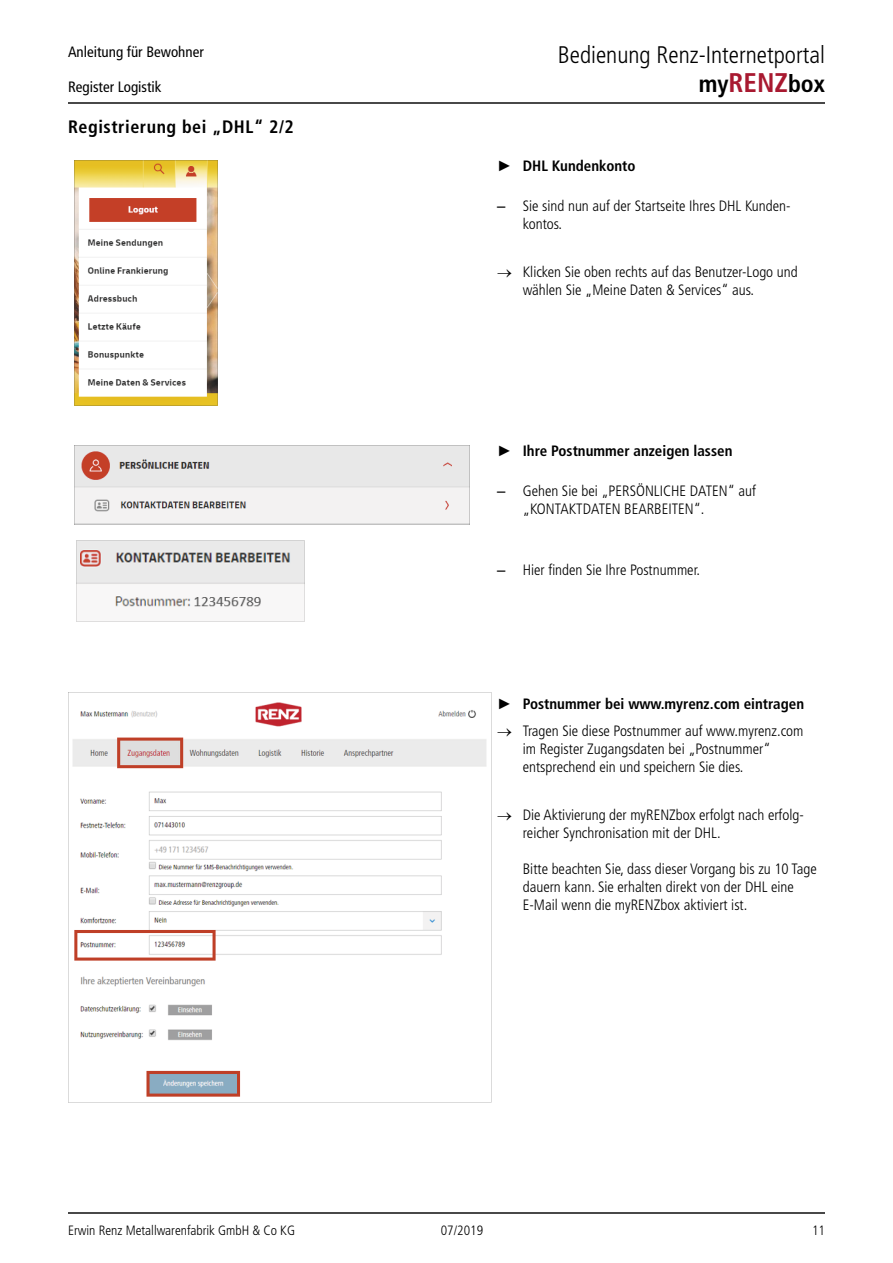
<style>
.page{position:relative;width:893px;height:1263px;background:#fff}
.page>*{position:absolute;margin:0;border:0;box-sizing:border-box;transform-origin:0 0}
.t1{font:300 condensed 24px/28.8px "Frutiger LT";color:#000;text-align:right}
.t2{font:700 condensed 18px "Frutiger LT Std";letter-spacing:.03em;color:#000}
.t3{font:300 condensed 15px/18px "Frutiger LT Std";color:#000}
.t4{font:700 condensed 15px "Frutiger LT Std";color:#000}
.t5{font:300 condensed 15px/18px "Frutiger LT";color:#000}
.t6{font:condensed 15px "Frutiger LT Std";color:#000}
.t7{font:300 condensed 13.5px "Frutiger LT";color:#000}
.s1{font-weight:700}
.s2{font-weight:700;font-size:27px;color:#a81930}
.s3{font-family:"Arial";font-weight:400;font-stretch:normal}
.s4{font-family:"Frutiger LT Std"}
</style>
<div class="page">
<hr style="left:68px;top:102px;width:757px;height:1px;background:#484848">
<hr style="left:68px;top:1212px;width:757px;height:1px;background:#484848">
<svg style="left:74px;top:160px;width:144px;height:245px"></svg>
<svg style="left:74px;top:445px;width:396px;height:80px"></svg>
<svg style="left:68px;top:692px;width:423px;height:410px"></svg>
<svg style="left:76px;top:541px;width:229px;height:80px"></svg>
<p class="t6" style="left:68px;top:43px;width:137px">Anleitung für Bewohner</p>
<p class="t6" style="left:68px;top:78px;width:95px">Register Logistik</p>
<p class="t2" style="left:68px;top:116px;width:227px">Registrierung bei „DHL“ 2/2</p>
<h1 class="t1" style="left:558px;top:41px;width:269px">Bedienung Renz-Internetportal <span class="s1">my</span><span class="s2">RENZ</span><span class="s1">box</span></h1>
<p class="t4" style="left:497px;top:157px;width:140px"><span class="s3">►</span> DHL Kundenkonto</p>
<p class="t3" style="left:523px;top:197px;width:269px;text-indent:-26px"><span class="s3">–</span> Sie sind nun auf der Startseite Ihres DHL Kunden&shy;kontos.</p>
<p class="t3" style="left:523px;top:263px;width:276px;text-indent:-26px">→ Klicken Sie oben rechts auf das Benutzer-Logo und wählen Sie „Meine Daten &amp; Services“ aus.</p>
<p class="t4" style="left:497px;top:442px;width:237px"><span class="s3">►</span> Ihre Postnummer anzeigen lassen</p>
<p class="t3" style="left:523px;top:482px;width:235px;text-indent:-26px"><span class="s3">–</span> Gehen Sie bei „PERSÖNLICHE DATEN“ auf „KONTAKTDATEN BEARBEITEN“.</p>
<p class="t3" style="left:497px;top:561px;width:204px"><span class="s3">–</span> Hier finden Sie Ihre Postnummer.</p>
<p class="t4" style="left:497px;top:695px;width:308px"><span class="s3">►</span> Postnummer bei www.myrenz.com eintragen</p>
<p class="t3" style="left:523px;top:722px;width:282px;text-indent:-26px">→ Tragen Sie diese Postnummer auf www.myrenz.com im Register Zugangsdaten bei „Postnummer“ entsprechend ein und speichern Sie dies.</p>
<p class="t3" style="left:523px;top:806px;width:283px;text-indent:-26px">→ Die Aktivierung der myRENZbox erfolgt nach erfolg&shy;reicher Synchronisation mit der DHL.</p>
<p class="t3" style="left:523px;top:860px;width:296px">Bitte beachten Sie, dass dieser Vorgang bis zu 10 Tage</p>
<p class="t5" style="left:523px;top:878px;width:273px"><span class="s4">dauern kann.</span> Sie erhalten direkt von der DHL eine<br>E-Mail wenn die myRENZbox aktiviert ist.</p>
<p class="t7" style="left:68px;top:1222px;width:228px">Erwin Renz Metallwarenfabrik GmbH &amp; Co KG</p>
<p class="t7" style="left:441px;top:1222px;width:44px">07/2019</p>
<p class="t7" style="left:812px;top:1222px;width:14px">11</p>
</div>
